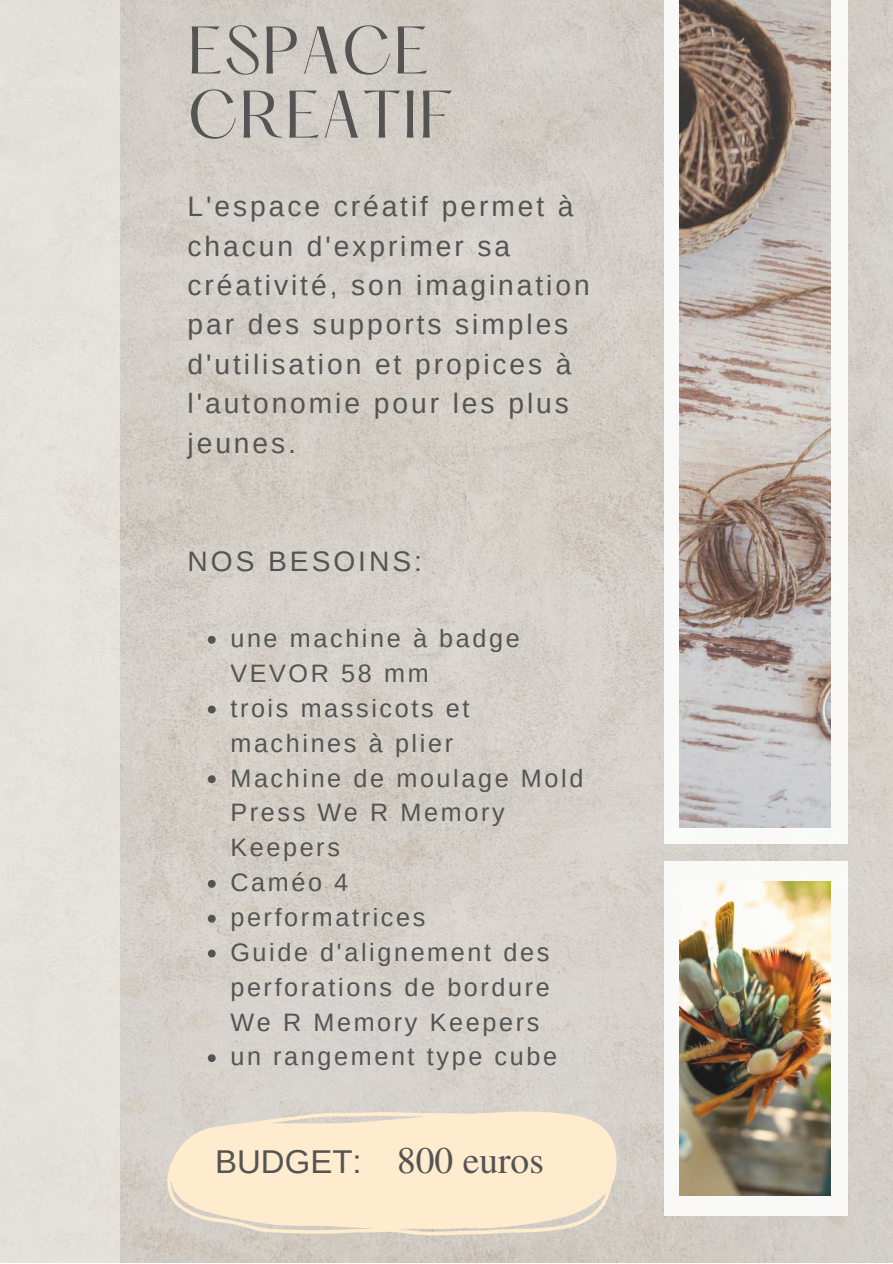
<style>
.page{position:relative;width:893px;height:1264px;background:#fff}
.page>*{position:absolute;margin:0;border:0;box-sizing:border-box;transform-origin:0 0}
.t1{font:58.8px/64.1px "Hatton";letter-spacing:.02em;color:#545454}
.t2{font:37.5px "Te X Gyre Termes";color:#545454}
.t3{font:28.2px/39.3px "Arimo";letter-spacing:.105em;color:#545454}
.t4{font:25.2px/34.8px "Arimo";letter-spacing:.105em;color:#545454}
.s1{font-family:"Arimo";font-size:33px}
</style>
<div class="page">
<img style="left:120px;top:0;width:772px;height:1262px">
<div style="left:664px;top:0;width:184px;height:844px;background:#f9f9f8"></div>
<img style="left:679px;top:0;width:151px;height:827px">
<div style="left:0;top:0;width:120px;height:1262px;background:#e5e2dc"></div>
<svg style="left:208px;top:636px;width:8px;height:7px"></svg>
<svg style="left:208px;top:705px;width:8px;height:8px"></svg>
<svg style="left:208px;top:775px;width:8px;height:8px"></svg>
<svg style="left:208px;top:879px;width:8px;height:8px"></svg>
<svg style="left:208px;top:914px;width:8px;height:8px"></svg>
<svg style="left:208px;top:949px;width:8px;height:8px"></svg>
<svg style="left:208px;top:1054px;width:8px;height:8px"></svg>
<div style="left:664px;top:861px;width:184px;height:354px;background:#faf9f8"></div>
<img style="left:679px;top:881px;width:151px;height:314px">
<svg style="left:167px;top:1110px;width:450px;height:125px;background:#f7e6cc"></svg>
<h1 class="t1" style="left:187px;top:25px;width:267px">ESPACE<br>CREATIF</h1>
<p class="t3" style="left:187px;top:187px;width:403px">L'espace créatif permet à chacun d'exprimer sa créativité, son imagination par des supports simples d'utilisation et propices à l'autonomie pour les plus jeunes.</p>
<p class="t3" style="left:187px;top:541px;width:236px">NOS BESOINS:</p>
<p class="t4" style="left:230px;top:621px;width:354px">une machine à badge<br>VEVOR 58 mm<br>trois massicots et machines à plier<br>Machine de moulage Mold<br>Press We R Memory<br>Keepers<br>Caméo 4<br>performatrices<br>Guide d'alignement des perforations de bordure<br>We R Memory Keepers<br>un rangement type cube</p>
<h2 class="t2" style="left:215px;top:1133px;width:330px"><span class="s1">BUDGET:</span> 800 euros</h2>
</div>
